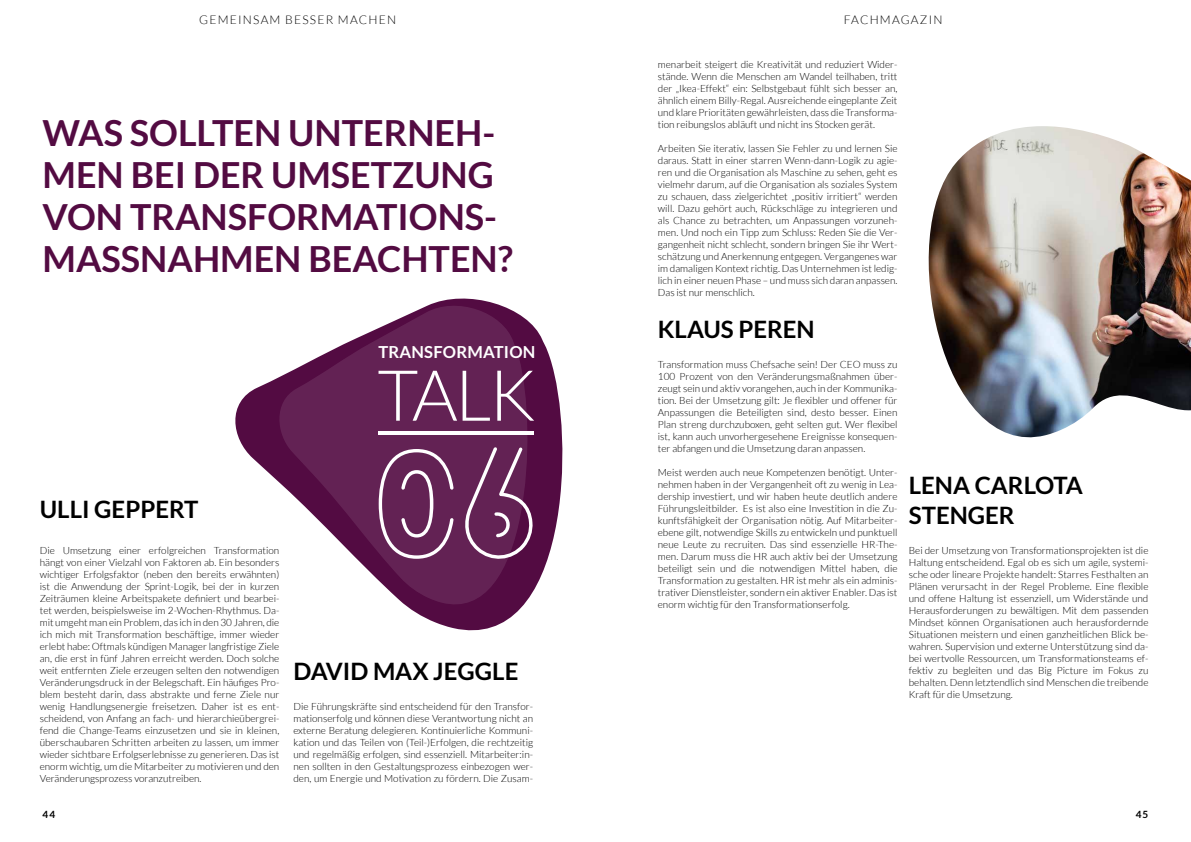
<style>
.page{position:relative;width:1191px;height:842px;background:#fff}
.page>*{position:absolute;margin:0;border:0;box-sizing:border-box;transform-origin:0 0}
.t1{font:300 70.6px "Lato";color:#fff}
.t2{font:700 36px/42px "Lato";color:#530b42}
.t3{font:700 24px/30px "Lato";color:#000}
.t4{font:700 16.6px "Lato";letter-spacing:.01em;color:#fff}
.t5{font:300 12px "Lato";letter-spacing:.1em;color:#000}
.t6{font:300 10px/12px "Lato";color:#000;text-align:justify}
.t7{font:700 10px "Lato";color:#000}
</style>
<div class="page">
<svg style="left:235px;top:332px;width:328px;height:299px"></svg>
<svg style="left:273px;top:298px;width:265px;height:313px;fill:#632254"></svg>
<img style="left:928px;top:126px;width:263px;height:312px">
<hr style="left:378px;top:431px;width:156px;height:3px;background:#fff">
<svg style="left:379px;top:449px;width:74px;height:110px"></svg>
<svg style="left:462px;top:447px;width:71px;height:116px"></svg>
<p class="t5" style="left:199px;top:13px;width:198px">GEMEINSAM BESSER MACHEN</p>
<p class="t5" style="left:844px;top:13px;width:100px">FACHMAGAZIN</p>
<h2 class="t2" style="left:43px;top:112px;width:472px">WAS SOLLTEN UNTERNEH-<br>MEN BEI DER UMSETZUNG<br>VON TRANSFORMATIONS-<br>MASSNAHMEN BEACHTEN?</h2>
<h3 class="t4" style="left:378px;top:342px;width:158px">TRANSFORMATION</h3>
<h1 class="t1" style="left:377px;top:357px;width:160px">TALK</h1>
<h3 class="t3" style="left:40px;top:494px;width:160px">ULLI GEPPERT</h3>
<p class="t6" style="left:40px;top:545px;width:241px">Die Umsetzung einer erfolgreichen Transformation hängt von einer Vielzahl von Faktoren ab. Ein besonders wichtiger Erfolgsfaktor (neben den bereits erwähnten) ist die Anwendung der Sprint-Logik, bei der in kurzen Zeiträumen kleine Arbeitspakete definiert und bearbei&shy;tet werden, beispielsweise im 2-Wochen-Rhythmus. Da&shy;mit umgeht man ein Problem, das ich in den 30 Jahren, die ich mich mit Transformation beschäftige, immer wieder erlebt habe: Oftmals kündigen Manager langfristige Ziele an, die erst in fünf Jahren erreicht werden. Doch solche weit entfernten Ziele erzeugen selten den notwendigen Veränderungsdruck in der Belegschaft. Ein häufiges Pro&shy;blem besteht darin, dass abstrakte und ferne Ziele nur wenig Handlungsenergie freisetzen. Daher ist es ent&shy;scheidend, von Anfang an fach- und hierarchieübergrei&shy;fend die Change-Teams einzusetzen und sie in kleinen, überschaubaren Schritten arbeiten zu lassen, um immer wieder sichtbare Erfolgserlebnisse zu generieren. Das ist enorm wichtig, um die Mitarbeiter zu motivieren und den Veränderungsprozess voranzutreiben.</p>
<h3 class="t3" style="left:293px;top:656px;width:226px">DAVID MAX JEGGLE</h3>
<p class="t6" style="left:293px;top:701px;width:241px">Die Führungskräfte sind entscheidend für den Transfor&shy;mationserfolg und können diese Verantwortung nicht an externe Beratung delegieren. Kontinuierliche Kommuni&shy;kation und das Teilen von (Teil-)Erfolgen, die rechtzeitig und regelmäßig erfolgen, sind essenziell. Mitarbeiter:in&shy;nen sollten in den Gestaltungsprozess einbezogen wer&shy;den, um Energie und Motivation zu fördern. Die Zusam-</p>
<p class="t6" style="left:658px;top:59px;width:241px">menarbeit steigert die Kreativität und reduziert Wider&shy;stände. Wenn die Menschen am Wandel teilhaben, tritt der „Ikea-Effekt“ ein: Selbstgebaut fühlt sich besser an, ähnlich einem Billy-Regal. Ausreichende eingeplante Zeit und klare Prioritäten gewährleisten, dass die Transforma&shy;tion reibungslos abläuft und nicht ins Stocken gerät.</p>
<p class="t6" style="left:658px;top:143px;width:241px">Arbeiten Sie iterativ, lassen Sie Fehler zu und lernen Sie daraus. Statt in einer starren Wenn-dann-Logik zu agie&shy;ren und die Organisation als Maschine zu sehen, geht es vielmehr darum, auf die Organisation als soziales System zu schauen, dass zielgerichtet „positiv irritiert“ werden will. Dazu gehört auch, Rückschläge zu integrieren und als Chance zu betrachten, um Anpassungen vorzuneh&shy;men. Und noch ein Tipp zum Schluss: Reden Sie die Ver&shy;gangenheit nicht schlecht, sondern bringen Sie ihr Wert&shy;schätzung und Anerkennung entgegen. Vergangenes war im damaligen Kontext richtig. Das Unternehmen ist ledig&shy;lich in einer neuen Phase – und muss sich daran anpassen.<br>Das ist nur menschlich.</p>
<h3 class="t3" style="left:658px;top:314px;width:158px">KLAUS PEREN</h3>
<p class="t6" style="left:658px;top:359px;width:241px">Transformation muss Chefsache sein! Der CEO muss zu 100 Prozent von den Veränderungsmaßnahmen über&shy;zeugt sein und aktiv vorangehen, auch in der Kommunika&shy;tion. Bei der Umsetzung gilt: Je flexibler und offener für Anpassungen die Beteiligten sind, desto besser. Einen Plan streng durchzuboxen, geht selten gut. Wer flexibel ist, kann auch unvorhergesehene Ereignisse konsequen&shy;ter abfangen und die Umsetzung daran anpassen.</p>
<p class="t6" style="left:658px;top:467px;width:241px">Meist werden auch neue Kompetenzen benötigt. Unter&shy;nehmen haben in der Vergangenheit oft zu wenig in Lea&shy;dership investiert, und wir haben heute deutlich andere Führungsleitbilder. Es ist also eine Investition in die Zu&shy;kunftsfähigkeit der Organisation nötig. Auf Mitarbeiter&shy;ebene gilt, notwendige Skills zu entwickeln und punktuell neue Leute zu recruiten. Das sind essenzielle HR-The&shy;men. Darum muss die HR auch aktiv bei der Umsetzung beteiligt sein und die notwendigen Mittel haben, die Transformation zu gestalten. HR ist mehr als ein adminis&shy;trativer Dienstleister, sondern ein aktiver Enabler. Das ist enorm wichtig für den Transformationserfolg.</p>
<h3 class="t3" style="left:909px;top:470px;width:176px">LENA CARLOTA<br>STENGER</h3>
<p class="t6" style="left:909px;top:545px;width:241px">Bei der Umsetzung von Transformationsprojekten ist die Haltung entscheidend. Egal ob es sich um agile, systemi&shy;sche oder lineare Projekte handelt: Starres Festhalten an Plänen verursacht in der Regel Probleme. Eine flexible und offene Haltung ist essenziell, um Widerstände und Herausforderungen zu bewältigen. Mit dem passenden Mindset können Organisationen auch herausfordernde Situationen meistern und einen ganzheitlichen Blick be&shy;wahren. Supervision und externe Unterstützung sind da&shy;bei wertvolle Ressourcen, um Transformationsteams ef&shy;fektiv zu begleiten und das Big Picture im Fokus zu behalten. Denn letztendlich sind Menschen die treibende Kraft für die Umsetzung.</p>
<p class="t7" style="left:43px;top:809px;width:14px">44</p>
<p class="t7" style="left:1135px;top:809px;width:14px">45</p>
</div>
